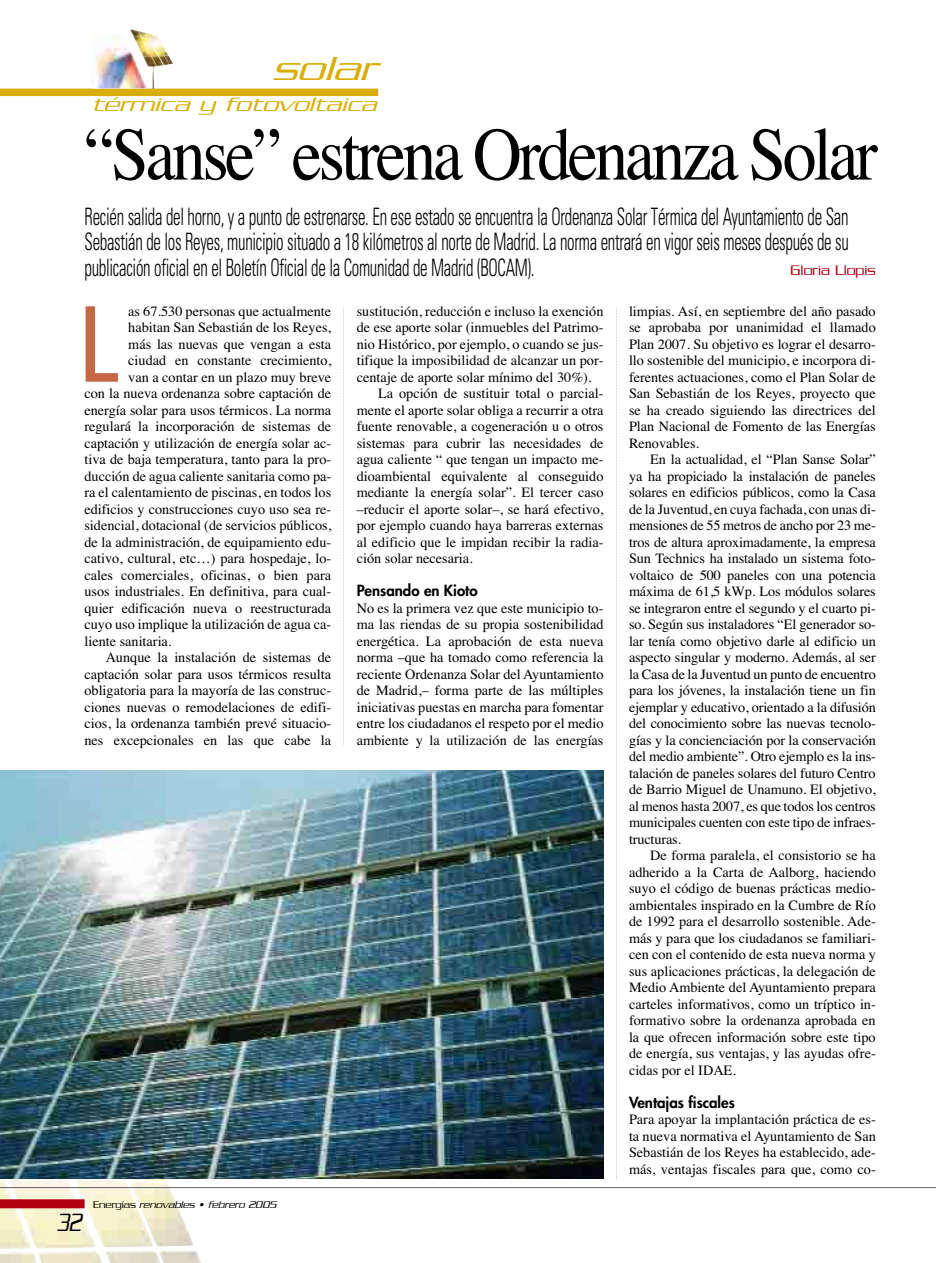
<style>
.page{position:relative;width:936px;height:1263px;background:#fff}
.page>*{position:absolute;margin:0;border:0;box-sizing:border-box;transform-origin:0 0}
.t1{font:100.05px "Futura";color:#c76845}
.t2{font:75px "Times";letter-spacing:-.05em;color:#000;scale:.9 1}
.t3{font:italic 300 36px "Serpentine";color:#d9ad03;scale:1.25 1}
.t4{font:italic 300 27px "Serpentine";color:#000;scale:.7 1}
.t5{font:300 condensed 24px/25.5px "Univers";letter-spacing:-.02em;color:#000;text-align:justify;scale:.7 1}
.t6{font:italic 300 21px "Serpentine";color:#d9ad03;scale:1.25 1}
.t7{font:800 15px "Futura";color:#000}
.t8{font:300 15px "Serpentine";color:#b3000f}
.t9{font:14.25px/16.5px "Times";color:#000;text-align:justify}
.t10{font:italic 300 10.5px "Serpentine";color:#000}
.s1{font-style:normal}
</style>
<div class="page">
<svg style="left:0;top:1178px;width:357px;height:85px"></svg>
<div style="left:0;top:1199px;width:85px;height:9px;background:#b3000f"></div>
<hr style="left:0;top:1187px;width:935px;height:1px;background:#5c6264">
<svg style="left:616px;top:308px;width:1px;height:871px"></svg>
<svg style="left:343px;top:307px;width:1px;height:438px"></svg>
<div style="left:0;top:89px;width:378px;height:7px;background:#d9ad03"></div>
<img style="left:130px;top:29px;width:43px;height:60px">
<img style="left:92px;top:35px;width:54px;height:54px">
<img style="left:0;top:771px;width:603px;height:407px">
<h3 class="t3" style="left:272px;top:57px;width:92px">solar</h3>
<h3 class="t6" style="left:92px;top:98px;width:233px">térmica y fotovoltaica</h3>
<h2 class="t2" style="left:85px;top:127px;width:882px">“Sanse” estrena Ordenanza Solar</h2>
<p class="t5" style="left:85px;top:206px;width:1093px">Recién salida del horno, y a punto de estrenarse. En ese estado se encuentra la Ordenanza Solar Térmica del Ayuntamiento de San Sebastián de los Reyes, municipio situado a 18 kilómetros al norte de Madrid. La norma entrará en vigor seis meses después de su publicación oficial en el Boletín Oficial de la Comunidad de Madrid (BOCAM).</p>
<p class="t8" style="left:790px;top:265px;width:87px">Gloria Llopis</p>
<h1 class="t1" style="left:78px;top:295px;width:40px">L</h1>
<p class="t9" style="left:128px;top:304px;width:204px">as 67.530 personas que actualmente</p>
<p class="t9" style="left:128px;top:321px;width:204px">habitan San Sebastián de los Reyes,</p>
<p class="t9" style="left:128px;top:337px;width:204px">más las nuevas que vengan a esta</p>
<p class="t9" style="left:128px;top:354px;width:204px">ciudad en constante crecimiento,</p>
<p class="t9" style="left:128px;top:370px;width:204px">van a contar en un plazo muy breve</p>
<p class="t9" style="left:84px;top:387px;width:248px">con la nueva ordenanza sobre captación de</p>
<p class="t9" style="left:84px;top:403px;width:248px">energía solar para usos térmicos. La norma</p>
<p class="t9" style="left:84px;top:420px;width:248px">regulará la incorporación de sistemas de</p>
<p class="t9" style="left:84px;top:436px;width:248px">captación y utilización de energía solar ac-</p>
<p class="t9" style="left:84px;top:453px;width:248px">tiva de baja temperatura, tanto para la pro-</p>
<p class="t9" style="left:84px;top:469px;width:248px">ducción de agua caliente sanitaria como pa-</p>
<p class="t9" style="left:84px;top:486px;width:248px">ra el calentamiento de piscinas, en todos los</p>
<p class="t9" style="left:84px;top:502px;width:248px">edificios y construcciones cuyo uso sea re-</p>
<p class="t9" style="left:84px;top:519px;width:248px">sidencial, dotacional (de servicios públicos,</p>
<p class="t9" style="left:84px;top:535px;width:248px">de la administración, de equipamiento edu-</p>
<p class="t9" style="left:84px;top:552px;width:248px">cativo, cultural, etc…) para hospedaje, lo-</p>
<p class="t9" style="left:84px;top:568px;width:248px">cales comerciales, oficinas, o bien para</p>
<p class="t9" style="left:84px;top:585px;width:248px">usos industriales. En definitiva, para cual-</p>
<p class="t9" style="left:84px;top:601px;width:248px">quier edificación nueva o reestructurada</p>
<p class="t9" style="left:84px;top:618px;width:248px">cuyo uso implique la utilización de agua ca-</p>
<p class="t9" style="left:84px;top:634px;width:89px">liente sanitaria.</p>
<p class="t9" style="left:106px;top:651px;width:227px">Aunque la instalación de sistemas de</p>
<p class="t9" style="left:84px;top:667px;width:248px">captación solar para usos térmicos resulta</p>
<p class="t9" style="left:84px;top:684px;width:248px">obligatoria para la mayoría de las construc-</p>
<p class="t9" style="left:84px;top:700px;width:248px">ciones nuevas o remodelaciones de edifi-</p>
<p class="t9" style="left:84px;top:717px;width:248px">cios, la ordenanza también prevé situacio-</p>
<p class="t9" style="left:84px;top:733px;width:248px">nes excepcionales en las que cabe la</p>
<h3 class="t4" style="left:57px;top:1214px;width:41px">32</h3>
<p class="t10" style="left:93px;top:1201px;width:186px"><span class="s1">E n e r g í a s</span> renovables • febrero 2005</p>
<p class="t9" style="left:357px;top:304px;width:248px">sustitución, reducción e incluso la exención</p>
<p class="t9" style="left:357px;top:321px;width:248px">de ese aporte solar (inmuebles del Patrimo-</p>
<p class="t9" style="left:357px;top:337px;width:248px">nio Histórico, por ejemplo, o cuando se jus-</p>
<p class="t9" style="left:357px;top:354px;width:248px">tifique la imposibilidad de alcanzar un por-</p>
<p class="t9" style="left:357px;top:370px;width:236px">centaje de aporte solar mínimo del 30%).</p>
<p class="t9" style="left:378px;top:387px;width:227px">La opción de sustituir total o parcial-</p>
<p class="t9" style="left:357px;top:403px;width:248px">mente el aporte solar obliga a recurrir a otra</p>
<p class="t9" style="left:357px;top:420px;width:248px">fuente renovable, a cogeneración u o otros</p>
<p class="t9" style="left:357px;top:436px;width:248px">sistemas para cubrir las necesidades de</p>
<p class="t9" style="left:357px;top:453px;width:248px">agua caliente “ que tengan un impacto me-</p>
<p class="t9" style="left:357px;top:469px;width:248px">dioambiental equivalente al conseguido</p>
<p class="t9" style="left:357px;top:486px;width:248px">mediante la energía solar”. El tercer caso</p>
<p class="t9" style="left:357px;top:502px;width:248px">–reducir el aporte solar–, se hará efectivo,</p>
<p class="t9" style="left:357px;top:519px;width:248px">por ejemplo cuando haya barreras externas</p>
<p class="t9" style="left:357px;top:535px;width:248px">al edificio que le impidan recibir la radia-</p>
<p class="t9" style="left:357px;top:552px;width:117px">ción solar necesaria.</p>
<p class="t7" style="left:357px;top:583px;width:122px">Pensando en Kioto</p>
<p class="t9" style="left:357px;top:601px;width:248px">No es la primera vez que este municipio to&shy;ma las riendas de su propia sostenibilidad energética. La aprobación de esta nueva norma –que ha tomado como referencia la reciente Ordenanza Solar del Ayuntamiento de Madrid,– forma parte de las múltiples iniciativas puestas en marcha para fomentar entre los ciudadanos el respeto por el medio ambiente y la utilización de las energías</p>
<p class="t9" style="left:629px;top:304px;width:248px">limpias. Así, en septiembre del año pasado se aprobaba por unanimidad el llamado Plan 2007. Su objetivo es lograr el desarro&shy;llo sostenible del municipio, e incorpora di&shy;ferentes actuaciones, como el Plan Solar de San Sebastián de los Reyes, proyecto que se ha creado siguiendo las directrices del Plan Nacional de Fomento de las Energías Renovables.</p>
<p class="t9" style="left:629px;top:453px;width:248px;text-indent:21px">En la actualidad, el “Plan Sanse Solar” ya ha propiciado la instalación de paneles solares en edificios públicos, como la Casa de la Juventud, en cuya fachada, con unas di&shy;mensiones de 55 metros de ancho por 23 me&shy;tros de altura aproximadamente, la empresa Sun Technics ha instalado un sistema foto&shy;voltaico de 500 paneles con una potencia máxima de 61,5 kWp. Los módulos solares se integraron entre el segundo y el cuarto pi&shy;so. Según sus instaladores “El generador so&shy;lar tenía como objetivo darle al edificio un aspecto singular y moderno. Además, al ser la Casa de la Juventud un punto de encuentro para los jóvenes, la instalación tiene un fin ejemplar y educativo, orientado a la difusión del conocimiento sobre las nuevas tecnolo&shy;gías y la concienciación por la conservación del medio ambiente”. Otro ejemplo es la ins&shy;talación de paneles solares del futuro Centro de Barrio Miguel de Unamuno. El objetivo, al menos hasta 2007, es que todos los centros municipales cuenten con este tipo de infraes&shy;tructuras.</p>
<p class="t9" style="left:629px;top:849px;width:248px;text-indent:21px">De forma paralela, el consistorio se ha adherido a la Carta de Aalborg, haciendo suyo el código de buenas prácticas medio&shy;ambientales inspirado en la Cumbre de Río de 1992 para el desarrollo sostenible. Ade&shy;más y para que los ciudadanos se familiari&shy;cen con el contenido de esta nueva norma y sus aplicaciones prácticas, la delegación de Medio Ambiente del Ayuntamiento prepara carteles informativos, como un tríptico in&shy;formativo sobre la ordenanza aprobada en la que ofrecen información sobre este tipo de energía, sus ventajas, y las ayudas ofre&shy;cidas por el IDAE.</p>
<p class="t7" style="left:629px;top:1095px;width:107px">Ventajas fiscales</p>
<p class="t9" style="left:629px;top:1113px;width:248px">Para apoyar la implantación práctica de es&shy;ta nueva normativa el Ayuntamiento de San Sebastián de los Reyes ha establecido, ade&shy;más, ventajas fiscales para que, como co-</p>
</div>
